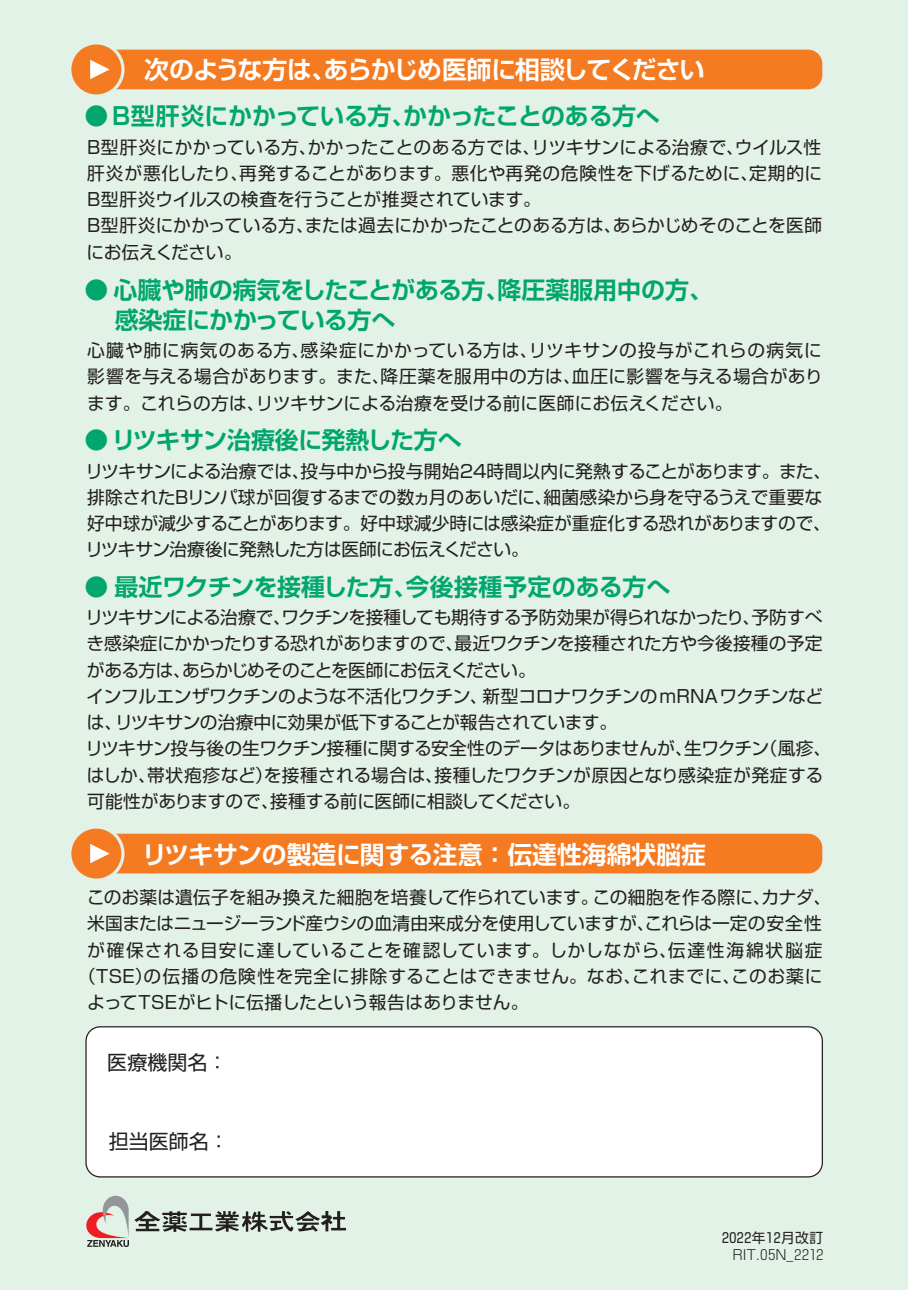
<style>
.page{position:relative;width:908px;height:1290px;background:#fff}
.page>*{position:absolute;margin:0;border:0;box-sizing:border-box;transform-origin:0 0}
.t1{font:700 24.75px "Shin Go Pro De";letter-spacing:-.04em;color:#fff}
.t2{font:700 24.75px "Shin Go Pro De";letter-spacing:-.015em;color:#fff}
.t3{font:700 24px/30px "Shin Go Pro De";letter-spacing:-.01em;color:#00a66e}
.t4{font:20px "Shin Go Pro";color:#231f20}
.t5{font:17.75px/26.2px "Shin Go Pro";letter-spacing:-.005em;color:#231f20}
.t6{font:17.75px "Shin Go Pro";letter-spacing:.04em;color:#231f20}
.t7{font:17.75px "Shin Go Pro";letter-spacing:.06em;color:#231f20}
.t8{font:300 13.75px "Shin Go Pro";color:#231f20}
.t9{font:13.75px "Shin Go Pro";color:#231f20}
</style>
<div class="page">
<div style="left:0;top:0;width:907px;height:1290px;background:#e3f2e7"></div>
<svg style="left:86px;top:1196px;width:260px;height:51px"></svg>
<div style="left:86px;top:1027px;width:736px;height:150px;background:#fff;border-radius:14px"></div>
<div style="left:85px;top:1026px;width:737px;height:151px;border:1px solid #231f20;border-radius:14px"></div>
<div style="left:86px;top:50px;width:736px;height:39px;background:#f47b21;border-radius:14px"></div>
<div style="left:70px;top:43px;width:53px;height:53px;background:#f47b21;border-radius:50%"></div>
<div style="left:68px;top:41px;width:56px;height:57px;border:3px solid #e3f2e7;border-radius:50%"></div>
<svg style="left:90px;top:60px;width:20px;height:19px"></svg>
<div style="left:86px;top:834px;width:736px;height:39px;background:#f47b21;border-radius:14px"></div>
<div style="left:70px;top:827px;width:53px;height:53px;background:#f47b21;border-radius:50%"></div>
<div style="left:68px;top:825px;width:56px;height:57px;border:3px solid #e3f2e7;border-radius:50%"></div>
<svg style="left:90px;top:844px;width:20px;height:19px"></svg>
<h1 class="t1" style="left:144px;top:50px;width:561px">次のような方は、あらかじめ医師に相談してください</h1>
<h2 class="t3" style="left:85px;top:98px;width:576px">● B型肝炎にかかっている方、かかったことのある方へ</h2>
<p class="t5" style="left:86px;top:132px;width:736px">B型肝炎にかかっている方、かかったことのある方では、リツキサンによる治療で、ウイルス性肝炎が悪化したり、再発することがあります。悪化や再発の危険性を下げるために、定期的にB型肝炎ウイルスの検査を行うことが推奨されています。<br>B型肝炎にかかっている方、または過去にかかったことのある方は、あらかじめそのことを医師にお伝えください。</p>
<h2 class="t3" style="left:115px;top:272px;width:599px;text-indent:-30px">● 心臓や肺の病気をしたことがある方、降圧薬服用中の方、感染症にかかっている方へ</h2>
<p class="t5" style="left:87px;top:335px;width:736px;text-align:justify">心臓や肺に病気のある方、感染症にかかっている方は、リツキサンの投与がこれらの病気に影響を与える場合があります。また、降圧薬を服用中の方は、血圧に影響を与える場合があります。これらの方は、リツキサンによる治療を受ける前に医師にお伝えください。</p>
<h2 class="t3" style="left:85px;top:422px;width:378px">●リツキサン治療後に発熱した方へ</h2>
<p class="t5" style="left:85px;top:455px;width:746px">リツキサンによる治療では、投与中から投与開始24時間以内に発熱することがあります。また、排除されたBリンパ球が回復するまでの数ヵ月のあいだに、細菌感染から身を守るうえで重要な好中球が減少することがあります。好中球減少時には感染症が重症化する恐れがありますので、リツキサン治療後に発熱した方は医師にお伝えください。</p>
<h2 class="t3" style="left:85px;top:569px;width:587px">● 最近ワクチンを接種した方、今後接種予定のある方へ</h2>
<p class="t5" style="left:85px;top:602px;width:747px">リツキサンによる治療で、ワクチンを接種しても期待する予防効果が得られなかったり、予防すべき感染症にかかったりする恐れがありますので、最近ワクチンを接種された方や今後接種の予定がある方は、あらかじめそのことを医師にお伝えください。<br>インフルエンザワクチンのような不活化ワクチン、新型コロナワクチンのmRNAワクチンなどは、リツキサンの治療中に効果が低下することが報告されています。<br>リツキサン投与後の生ワクチン接種に関する安全性のデータはありませんが、生ワクチン（風疹、はしか、帯状疱疹など）を接種される場合は、接種したワクチンが原因となり感染症が発症する可能性がありますので、接種する前に医師に相談してください。</p>
<h1 class="t2" style="left:142px;top:834px;width:565px">リツキサンの製造に関する注意：伝達性海綿状脳症</h1>
<p class="t5" style="left:87px;top:882px;width:745px">このお薬は遺伝子を組み換えた細胞を培養して作られています。この細胞を作る際に、カナダ、</p>
<p class="t5" style="left:87px;top:908px;width:735px">米国またはニュージーランド産ウシの血清由来成分を使用していますが、これらは一定の安全性</p>
<p class="t7" style="left:87px;top:935px;width:736px">が確保される目安に達していることを確認しています。しかしながら、伝達性海綿状脳症</p>
<p class="t6" style="left:78px;top:961px;width:745px">（TSE）の伝播の危険性を完全に排除することはできません。なお、これまでに、このお薬に</p>
<p class="t5" style="left:87px;top:987px;width:442px">よってTSEがヒトに伝播したという報告はありません。</p>
<p class="t4" style="left:107px;top:1046px;width:122px">医療機関名：</p>
<p class="t4" style="left:109px;top:1125px;width:121px">担当医師名：</p>
<p class="t9" style="left:721px;top:1227px;width:103px">2022年12月改訂</p>
<p class="t8" style="left:730px;top:1243px;width:94px">ＲＩＴ.05Ｎ_2212</p>
</div>
